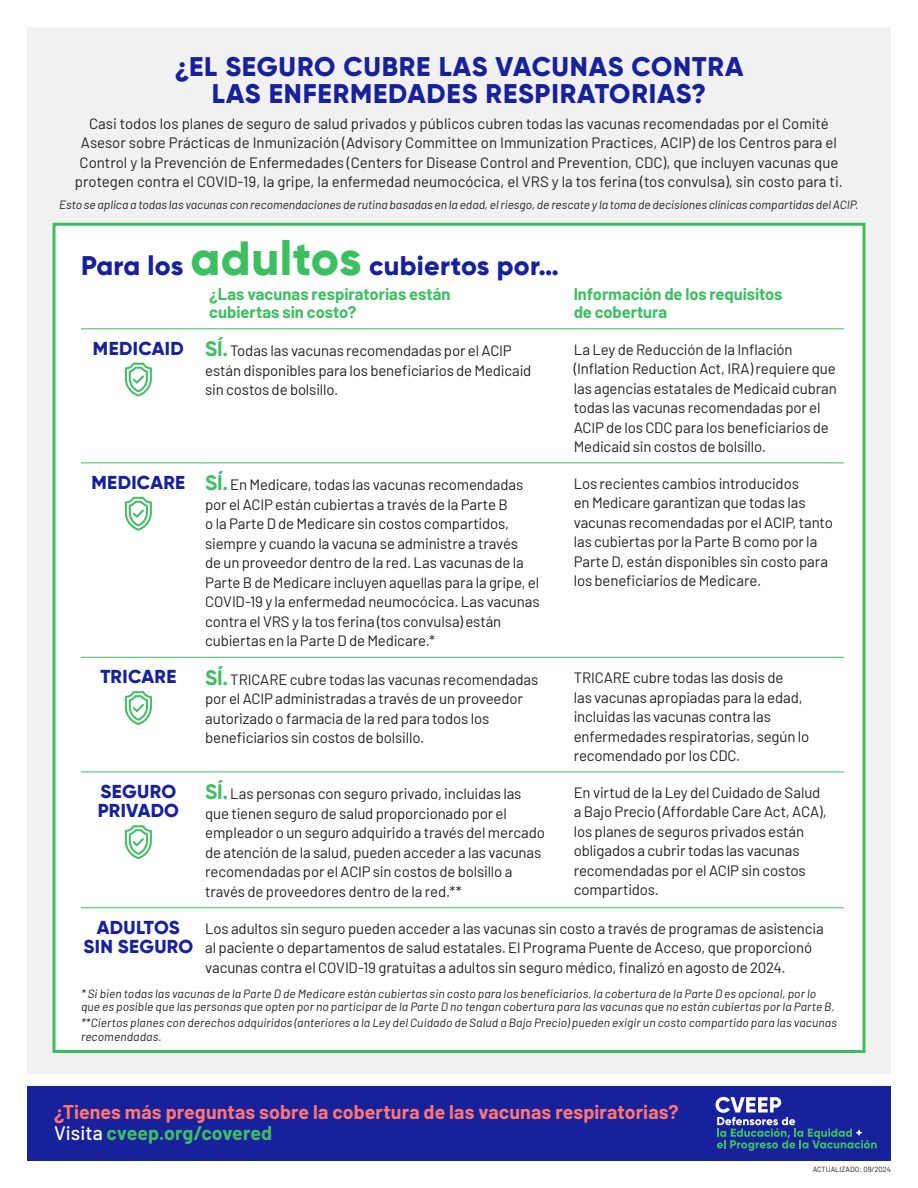
<style>
.page{position:relative;width:918px;height:1188px;background:#fff}
.page>*{position:absolute;margin:0;border:0;box-sizing:border-box;transform-origin:0 0}
.t1{font:800 27px/27px "Gilroy";letter-spacing:.025em;color:#17219c;text-align:center}
.t2{font:700 19.5px/21px "Barlow";letter-spacing:.005em;color:#ff7570}
.t3{font:800 18.75px/19.5px "Gilroy";letter-spacing:.015em;color:#17219c}
.t4{font:700 16.5px/18px "Barlow";letter-spacing:-.005em;color:#3dbf61}
.t5{font:15px/19.5px "Barlow";letter-spacing:-.01em;color:#231f20}
.t6{font:italic 12px/13.5px "Barlow";letter-spacing:.01em;color:#231f20}
.t7{font:7.5px "Barlow";color:#231f20}
.s1{font-size:48px;color:#3dbf61}
.s2{font-family:"Gilroy";font-weight:800;font-size:18.75px;color:#17219c}
.s3{font-family:"Gilroy";font-weight:700;font-size:21px;color:#3dbf61}
.s4{font-weight:500;color:#fff}
.s5{color:#3dbf61}
</style>
<div class="page">
<div style="left:27px;top:27px;width:864px;height:1046px;background:#f1f1f1"></div>
<div style="left:52px;top:223px;width:814px;height:830px;background:#fff;border:3px solid #3dbf61"></div>
<hr style="left:81px;top:328px;width:121px;height:1px;background:#3dbf61">
<hr style="left:202px;top:328px;width:365px;height:1px;background:#3dbf61">
<hr style="left:567px;top:328px;width:277px;height:1px;background:#3dbf61">
<hr style="left:81px;top:463px;width:121px;height:1px;background:#3dbf61">
<hr style="left:202px;top:463px;width:365px;height:1px;background:#3dbf61">
<hr style="left:567px;top:463px;width:277px;height:1px;background:#3dbf61">
<hr style="left:81px;top:657px;width:121px;height:1px;background:#3dbf61">
<hr style="left:202px;top:657px;width:365px;height:1px;background:#3dbf61">
<hr style="left:567px;top:657px;width:277px;height:1px;background:#3dbf61">
<hr style="left:81px;top:772px;width:121px;height:1px;background:#3dbf61">
<hr style="left:202px;top:772px;width:365px;height:1px;background:#3dbf61">
<hr style="left:567px;top:772px;width:277px;height:1px;background:#3dbf61">
<hr style="left:81px;top:907px;width:121px;height:1px;background:#3dbf61">
<hr style="left:202px;top:907px;width:365px;height:1px;background:#3dbf61">
<hr style="left:567px;top:907px;width:277px;height:1px;background:#3dbf61">
<svg style="left:125px;top:363px;width:27px;height:33px"></svg>
<svg style="left:125px;top:497px;width:27px;height:34px"></svg>
<svg style="left:125px;top:691px;width:27px;height:34px"></svg>
<svg style="left:125px;top:825px;width:27px;height:34px"></svg>
<div style="left:27px;top:1087px;width:864px;height:74px;background:#17219c"></div>
<svg style="left:716px;top:1097px;width:161px;height:54px"></svg>
<h1 class="t1" style="left:174px;top:53px;width:570px">¿EL SEGURO CUBRE LAS VACUNAS CONTRA<br>LAS ENFERMEDADES RESPIRATORIAS?</h1>
<p class="t5" style="left:75px;top:113px;width:770px;text-align:center">Casi todos los planes de seguro de salud privados y públicos cubren todas las vacunas recomendadas por el Comité Asesor sobre Prácticas de Inmunización (Advisory Committee on Immunization Practices, ACIP) de los Centros para el Control y la Prevención de Enfermedades (Centers for Disease Control and Prevention, CDC), que incluyen vacunas que protegen contra el COVID-19, la gripe, la enfermedad neumocócica, el VRS y la tos ferina (tos convulsa), sin costo para ti.</p>
<p class="t6" style="left:59px;top:197px;width:801px">Esto se aplica a todas las vacunas con recomendaciones de rutina basadas en la edad, el riesgo, de rescate y la toma de decisiones clínicas compartidas del ACIP.</p>
<h1 class="t1" style="left:81px;top:252px;width:480px">Para los <span class="s1">adultos</span> cubiertos por…</h1>
<p class="t4" style="left:209px;top:284px;width:243px">¿Las vacunas respiratorias están cubiertas sin costo?</p>
<p class="t4" style="left:574px;top:284px;width:210px">Información de los requisitos de cobertura</p>
<p class="t5" style="left:205px;top:340px;width:328px;text-indent:-112px"><span class="s2">MEDICAID</span> <span class="s3">SÍ.</span> Todas las vacunas recomendadas por el ACIP están disponibles para los beneficiarios de Medicaid sin costos de bolsillo.</p>
<p class="t5" style="left:574px;top:338px;width:265px">La Ley de Reducción de la Inflación (Inflation Reduction Act, IRA) requiere que las agencias estatales de Medicaid cubran todas las vacunas recomendadas por el ACIP de los CDC para los beneficiarios de Medicaid sin costos de bolsillo.</p>
<p class="t5" style="left:205px;top:474px;width:336px;text-indent:-114px"><span class="s2">MEDICARE</span> <span class="s3">SÍ.</span> En Medicare, todas las vacunas recomendadas por el ACIP están cubiertas a través de la Parte B<br>o la Parte D de Medicare sin costos compartidos, siempre y cuando la vacuna se administre a través<br>de un proveedor dentro de la red. Las vacunas de la Parte B de Medicare incluyen aquellas para la gripe, el COVID-19 y la enfermedad neumocócica. Las vacunas contra el VRS y la tos ferina (tos convulsa) están cubiertas en la Parte D de Medicare.*</p>
<p class="t5" style="left:574px;top:472px;width:261px">Los recientes cambios introducidos<br>en Medicare garantizan que todas las vacunas recomendadas por el ACIP, tanto las cubiertas por la Parte B como por la Parte D, están disponibles sin costo para los beneficiarios de Medicare.</p>
<p class="t3" style="left:100px;top:667px;width:77px">TRICARE</p>
<p class="t5" style="left:205px;top:669px;width:335px"><span class="s3">SÍ.</span> TRICARE cubre todas las vacunas recomendadas por el ACIP administradas a través de un proveedor autorizado o farmacia de la red para todos los beneficiarios sin costos de bolsillo.</p>
<p class="t5" style="left:574px;top:667px;width:237px">TRICARE cubre todas las dosis de<br>las vacunas apropiadas para la edad, incluidas las vacunas contra las enfermedades respiratorias, según lo recomendado por los CDC.</p>
<p class="t3" style="left:98px;top:781px;width:83px">SEGURO<br>PRIVADO</p>
<p class="t5" style="left:205px;top:783px;width:341px"><span class="s3">SÍ.</span> Las personas con seguro privado, incluidas las que tienen seguro de salud proporcionado por el empleador o un seguro adquirido a través del mercado de atención de la salud, pueden acceder a las vacunas recomendadas por el ACIP sin costos de bolsillo a través de proveedores dentro de la red.**</p>
<p class="t5" style="left:574px;top:781px;width:255px">En virtud de la Ley del Cuidado de Salud a Bajo Precio (Affordable Care Act, ACA), los planes de seguros privados están obligados a cubrir todas las vacunas recomendadas por el ACIP sin costos compartidos.</p>
<p class="t3" style="left:83px;top:917px;width:111px;text-align:center">ADULTOS<br>SIN SEGURO</p>
<p class="t5" style="left:205px;top:917px;width:620px">Los adultos sin seguro pueden acceder a las vacunas sin costo a través de programas de asistencia al paciente o departamentos de salud estatales. El Programa Puente de Acceso, que proporcionó vacunas contra el COVID-19 gratuitas a adultos sin seguro médico, finalizó en agosto de 2024.</p>
<p class="t6" style="left:81px;top:986px;width:755px">* Si bien todas las vacunas de la Parte D de Medicare están cubiertas sin costo para los beneficiarios, la cobertura de la Parte D es opcional, por lo que es posible que las personas que opten por no participar de la Parte D no tengan cobertura para las vacunas que no están cubiertas por la Parte B.</p>
<p class="t6" style="left:81px;top:1015px;width:757px">**Ciertos planes con derechos adquiridos (anteriores a la Ley del Cuidado de Salud a Bajo Precio) pueden exigir un costo compartido para las vacunas recomendadas.</p>
<h2 class="t2" style="left:54px;top:1100px;width:626px">¿Tienes más preguntas sobre la cobertura de las vacunas respiratorias?<br><span class="s4">Visita</span> <span class="s5">cveep.org/covered</span></h2>
<p class="t7" style="left:813px;top:1163px;width:80px">ACTUALIZADO: 09/2024</p>
</div>
